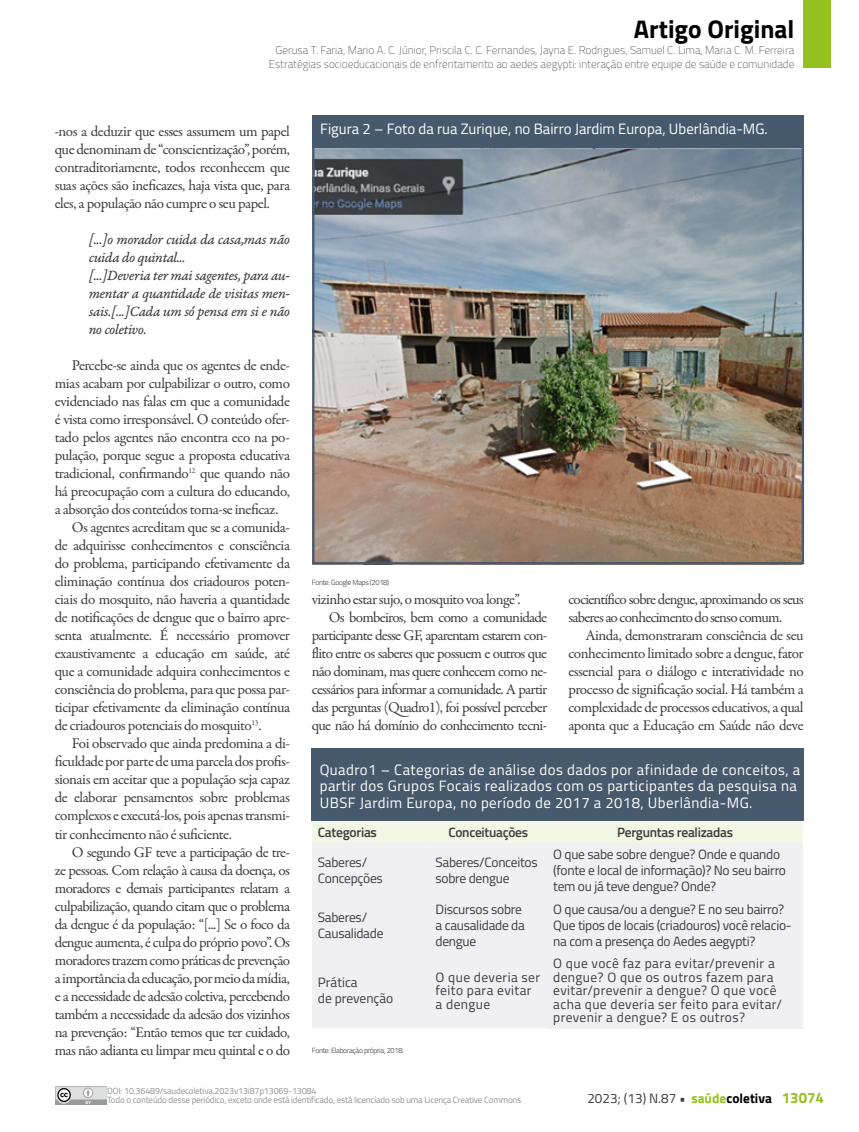
<style>
.page{position:relative;width:859px;height:1132px;background:#fff}
.page>*{position:absolute;margin:0;border:0;box-sizing:border-box;transform-origin:0 0}
.t1{font:700 25.5px "Titillium";color:#000}
.t2{font:15px/18px "Garamond Premr Pro";letter-spacing:-.04em;color:#3c3c3b;text-align:justify}
.t3{font:15px/16.5px "Titillium";letter-spacing:.03em;color:#fff}
.t4{font:15px/18px "Garamond Premr Pro It Capt";letter-spacing:-.03em;color:#3c3c3b}
.t5{font:15px "Titillium";color:#fff}
.t6{font:13.5px/16.2px "Titillium";letter-spacing:-.02em;color:#3c3c3b}
.t7{font:13.5px/13.5px "Titillium";letter-spacing:.03em;color:#3c3c3b}
.t8{font:600 13.5px "Titillium";letter-spacing:-.02em;color:#3c3c3b}
.t9{font:13.5px/16.2px "Titillium";color:#3c3c3b}
.t10{font:100 11.25px/13.5px "Titillium";color:#3c3c3b;text-align:center}
.t11{font:9px/9.4px "Titillium";letter-spacing:-.02em;color:#939398}
.t12{font:300 7.5px "Titillium";letter-spacing:-.04em;color:#3c3c3b}
.s1{font-weight:700}
.s2{font-weight:700;color:#95c11f}
.s3{font-weight:700;color:#000}
.s4{font-weight:700;font-size:15px;color:#95c11f}
</style>
<div class="page">
<div style="left:804px;top:0;width:27px;height:68px;background:#95c11f"></div>
<img style="left:55px;top:1086px;width:52px;height:17px">
<img style="left:315px;top:148px;width:486px;height:413px">
<div style="left:312px;top:116px;width:491px;height:32px;background:#47596c"></div>
<div style="left:312px;top:820px;width:117px;height:22px;background:#f2f6e4"></div>
<div style="left:429px;top:820px;width:118px;height:22px;background:#f2f6e4"></div>
<div style="left:547px;top:820px;width:256px;height:22px;background:#f2f6e4"></div>
<div style="left:312px;top:842px;width:235px;height:186px;background:#f0f0f3"></div>
<div style="left:547px;top:842px;width:256px;height:55px;background:#f0f0f3"></div>
<div style="left:547px;top:897px;width:256px;height:54px;background:#f0f0f3"></div>
<div style="left:547px;top:951px;width:256px;height:77px;background:#f0f0f3"></div>
<div style="left:311px;top:748px;width:493px;height:72px;background:#47596c"></div>
<h1 class="t1" style="left:634px;top:10px;width:162px">Artigo Original</h1>
<p class="t10" style="left:269px;top:43px;width:527px">Gerusa T. Faria, Mario A. C. Júnior, Priscila C. C. Fernandes, Jayna E. Rodrigues, Samuel C. Lima, Maria C. M. Ferreira<br>Estratégias socioeducacionais de enfrentamento ao aedes aegypti: interação entre equipe de saúde e comunidade</p>
<p class="t2" style="left:55px;top:122px;width:237px">-nos a deduzir que esses assumem um papel que denominam de “conscientização”, porém, contraditoriamente, todos reconhecem que suas ações são ineficazes, haja vista que, para eles, a população não cumpre o seu papel.</p>
<p class="t4" style="left:89px;top:231px;width:203px">[...]o morador cuida da casa,mas não cuida do quintal...<br>[...]Deveria ter mai sagentes, para au&shy;mentar a quantidade de visitas men&shy;sais.[...]Cada um só pensa em si e não no coletivo.</p>
<p class="t2" style="left:72px;top:356px;width:220px">Percebe-se ainda que os agentes de ende-</p>
<p class="t2" style="left:55px;top:374px;width:237px">mias acabam por culpabilizar o outro, como</p>
<p class="t2" style="left:55px;top:392px;width:237px">evidenciado nas falas em que a comunidade</p>
<p class="t2" style="left:55px;top:410px;width:237px">é vista como irresponsável. O conteúdo ofer-</p>
<p class="t2" style="left:55px;top:428px;width:237px">tado pelos agentes não encontra eco na po-</p>
<p class="t2" style="left:55px;top:446px;width:237px">pulação, porque segue a proposta educativa</p>
<p class="t2" style="left:55px;top:464px;width:237px">tradicional, confirmando<sup>12</sup> que quando não</p>
<p class="t2" style="left:55px;top:482px;width:237px">há preocupação com a cultura do educando,</p>
<p class="t2" style="left:55px;top:500px;width:225px">a absorção dos conteúdos torna-se ineficaz.</p>
<p class="t2" style="left:72px;top:518px;width:220px">Os agentes acreditam que se a comunida-</p>
<p class="t2" style="left:55px;top:536px;width:237px">de adquirisse conhecimentos e consciência</p>
<p class="t2" style="left:55px;top:554px;width:237px">do problema, participando efetivamente da</p>
<p class="t2" style="left:55px;top:572px;width:237px">eliminação contínua dos criadouros poten-</p>
<p class="t2" style="left:55px;top:590px;width:237px">ciais do mosquito, não haveria a quantidade</p>
<p class="t2" style="left:55px;top:608px;width:237px">de notificações de dengue que o bairro apre-</p>
<p class="t2" style="left:55px;top:626px;width:237px">senta atualmente. É necessário promover</p>
<p class="t2" style="left:55px;top:644px;width:237px">exaustivamente a educação em saúde, até</p>
<p class="t2" style="left:55px;top:662px;width:237px">que a comunidade adquira conhecimentos e</p>
<p class="t2" style="left:55px;top:680px;width:237px">consciência do problema, para que possa par-</p>
<p class="t2" style="left:55px;top:698px;width:237px">ticipar efetivamente da eliminação contínua</p>
<p class="t2" style="left:55px;top:716px;width:208px">de criadouros potenciais do mosquito<sup>13</sup>.</p>
<p class="t2" style="left:72px;top:734px;width:220px">Foi observado que ainda predomina a di-</p>
<p class="t2" style="left:55px;top:752px;width:237px">ficuldade por parte de uma parcela dos profis-</p>
<p class="t2" style="left:55px;top:770px;width:237px">sionais em aceitar que a população seja capaz</p>
<p class="t2" style="left:55px;top:788px;width:237px">de elaborar pensamentos sobre problemas</p>
<p class="t2" style="left:55px;top:806px;width:237px">complexos e executá-los, pois apenas transmi-</p>
<p class="t2" style="left:55px;top:824px;width:179px">tir conhecimento não é suficiente.</p>
<p class="t2" style="left:72px;top:842px;width:220px">O segundo GF teve a participação de tre-</p>
<p class="t2" style="left:55px;top:860px;width:237px">ze pessoas. Com relação à causa da doença, os</p>
<p class="t2" style="left:55px;top:878px;width:237px">moradores e demais participantes relatam a</p>
<p class="t2" style="left:55px;top:896px;width:237px">culpabilização, quando citam que o problema</p>
<p class="t2" style="left:55px;top:914px;width:237px">da dengue é da população: “[...] Se o foco da</p>
<p class="t2" style="left:55px;top:932px;width:237px">dengue aumenta, é culpa do próprio povo”. Os</p>
<p class="t2" style="left:55px;top:950px;width:237px">moradores trazem como práticas de prevenção</p>
<p class="t2" style="left:55px;top:968px;width:237px">a importância da educação, por meio da mídia,</p>
<p class="t2" style="left:55px;top:986px;width:237px">e a necessidade de adesão coletiva, percebendo</p>
<p class="t2" style="left:55px;top:1004px;width:237px">também a necessidade da adesão dos vizinhos</p>
<p class="t2" style="left:55px;top:1022px;width:237px">na prevenção: “Então temos que ter cuidado,</p>
<p class="t2" style="left:55px;top:1040px;width:237px">mas não adianta eu limpar meu quintal e o do</p>
<p class="t5" style="left:320px;top:118px;width:449px">Figura 2 – Foto da rua Zurique, no Bairro Jardim Europa, Uberlândia-MG.</p>
<p class="t12" style="left:312px;top:576px;width:79px">Fonte: Google Maps (2018)</p>
<p class="t2" style="left:312px;top:590px;width:210px">vizinho estar sujo, o mosquito voa longe”.</p>
<p class="t2" style="left:329px;top:608px;width:220px">Os bombeiros, bem como a comunidade</p>
<p class="t2" style="left:312px;top:626px;width:237px">participante desse GF, aparentam estarem con-</p>
<p class="t2" style="left:312px;top:644px;width:237px">flito entre os saberes que possuem e outros que</p>
<p class="t2" style="left:312px;top:662px;width:237px">não dominam, mas quere conhecem como ne-</p>
<p class="t2" style="left:312px;top:680px;width:237px">cessários para informar a comunidade. A partir</p>
<p class="t2" style="left:312px;top:698px;width:237px">das perguntas (Quadro1), foi possível perceber</p>
<p class="t2" style="left:312px;top:716px;width:237px">que não há domínio do conhecimento tecni-</p>
<p class="t2" style="left:568px;top:590px;width:237px">cocientífico sobre dengue, aproximando os seus saberes ao conhecimento do senso comum.</p>
<p class="t2" style="left:568px;top:626px;width:237px;text-indent:17px">Ainda, demonstraram consciência de seu conhecimento limitado sobre a dengue, fator essencial para o diálogo e interatividade no processo de significação social. Há também a complexidade de processos educativos, a qual aponta que a Educação em Saúde não deve</p>
<p class="t3" style="left:320px;top:760px;width:482px">Quadro1 – Categorias de análise dos dados por afinidade de conceitos, a partir dos Grupos Focais realizados com os participantes da pesquisa na<br>UBSF Jardim Europa, no período de 2017 a 2018, Uberlândia-MG.</p>
<p class="t8" style="left:318px;top:821px;width:60px">Categorias</p>
<p class="t8" style="left:448px;top:821px;width:81px">Conceituações</p>
<p class="t8" style="left:617px;top:821px;width:117px">Perguntas realizadas</p>
<p class="t6" style="left:318px;top:853px;width:66px">Saberes/<br>Concepções</p>
<p class="t6" style="left:436px;top:853px;width:104px">Saberes/Conceitos sobre dengue</p>
<p class="t6" style="left:553px;top:845px;width:234px">O que sabe sobre dengue? Onde e quando (fonte e local de informação)? No seu bairro tem ou já teve dengue? Onde?</p>
<p class="t6" style="left:318px;top:907px;width:67px">Saberes/<br>Causalidade</p>
<p class="t6" style="left:436px;top:899px;width:91px">Discursos sobre a causalidade da dengue</p>
<p class="t6" style="left:553px;top:899px;width:240px">O que causa/ou a dengue? E no seu bairro?<br>Que tipos de locais (criadouros) você relacio&shy;na com a presença do Aedes aegypti?</p>
<p class="t9" style="left:318px;top:973px;width:77px">Prática<br>de prevenção</p>
<p class="t7" style="left:436px;top:969px;width:106px">O que deveria ser feito para evitar a dengue</p>
<p class="t7" style="left:553px;top:955px;width:230px">O que você faz para evitar/prevenir a dengue? O que os outros fazem para evitar/prevenir a dengue? O que você acha que deveria ser feito para evitar/ prevenir a dengue? E os outros?</p>
<p class="t12" style="left:312px;top:1044px;width:93px">Fonte: Elaboração própria, 2018.</p>
<p class="t11" style="left:107px;top:1085px;width:416px">DOI: 10.36489/saudecoletiva.2023v13i87p13069-13084<br>Todo o conteúdo desse periódico, exceto onde está identificado, está licenciado sob uma Licença Creative Commons</p>
<p class="t6" style="left:587px;top:1088px;width:238px">2023; (13) N.87 <span class="s1">•</span> <span class="s2">saúde</span><span class="s3">coletiva</span> <span class="s4">13074</span></p>
</div>
